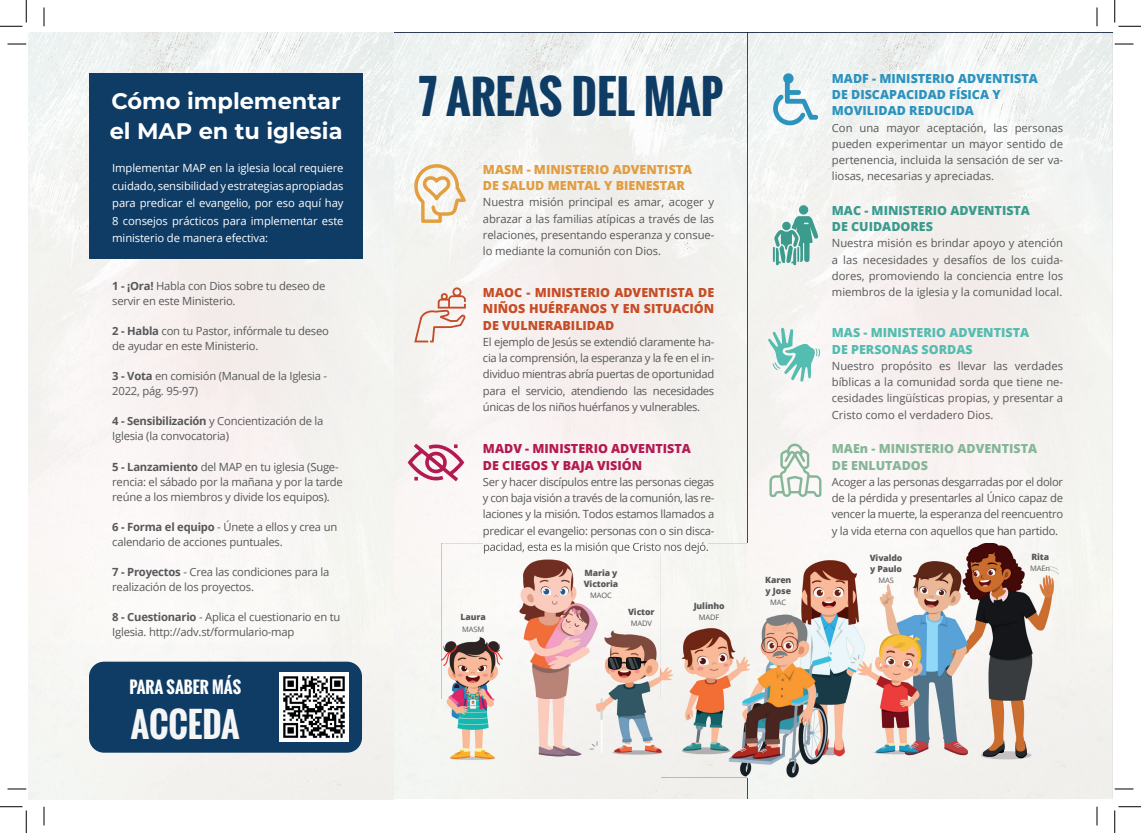
<style>
.page{position:relative;width:1141px;height:833px;background:#fff}
.page>*{position:absolute;margin:0;border:0;box-sizing:border-box;transform-origin:0 0}
.t1{font:700 45px "Oswald";color:#0e3c65}
.t2{font:700 33.88px "Oswald";color:#f5f5f6}
.t3{font:700 22.5px/30px "Montserrat";color:#fff}
.t4{font:700 16.25px "Oswald";color:#fff}
.t5{font:800 12.5px/16.2px "Open Sans";color:#c64d26;text-align:justify}
.t6{font:800 12.5px/16.2px "Open Sans";color:#2c93be}
.t7{font:800 12.5px/16.2px "Open Sans";color:#e19d40}
.t8{font:800 12.5px/16.2px "Open Sans";color:#b31a51}
.t9{font:800 12.5px/16.2px "Open Sans";color:#54bcb0}
.t10{font:800 12.5px/16.2px "Open Sans";color:#85b698}
.t11{font:800 12.5px/16.2px "Open Sans";color:#3b9b8d}
.t12{font:11.25px/16.2px "Open Sans";letter-spacing:-.02em;color:#57585a}
.t13{font:11.25px/17.5px "Open Sans";letter-spacing:-.01em;color:#fff;text-align:justify}
.t14{font:800 8.62px/11.2px "Open Sans";letter-spacing:-.01em;color:#57585a}
.t15{font:7.5px "Open Sans";letter-spacing:-.01em;color:#57585a}
.s1{font-weight:700}
</style>
<div class="page">
<img style="left:393px;top:33px;width:354px;height:765px">
<div style="left:28px;top:33px;width:365px;height:765px;background:#f6f4f2"></div>
<div style="left:747px;top:33px;width:365px;height:765px;background:#f4f3f0"></div>
<div style="left:89px;top:73px;width:273px;height:185px;background:#0e3c65"></div>
<div style="left:89px;top:661px;width:273px;height:91px;background:#0e3c65;border-radius:15px"></div>
<img style="left:279px;top:672px;width:69px;height:69px">
<img style="left:441px;top:543px;width:617px;height:234px">
<img style="left:484px;top:543px;width:223px;height:10px">
<svg style="left:414px;top:164px;width:53px;height:59px"></svg>
<svg style="left:414px;top:287px;width:52px;height:55px"></svg>
<svg style="left:407px;top:442px;width:57px;height:39px"></svg>
<svg style="left:773px;top:73px;width:45px;height:52px"></svg>
<svg style="left:772px;top:204px;width:46px;height:61px"></svg>
<svg style="left:768px;top:327px;width:52px;height:54px"></svg>
<svg style="left:769px;top:443px;width:52px;height:54px"></svg>
<svg style="left:8px;top:43px;width:18px;height:2px"></svg>
<svg style="left:1114px;top:43px;width:19px;height:2px"></svg>
<svg style="left:8px;top:788px;width:18px;height:1px"></svg>
<svg style="left:1114px;top:788px;width:19px;height:1px"></svg>
<svg style="left:43px;top:8px;width:2px;height:18px"></svg>
<svg style="left:43px;top:806px;width:2px;height:19px"></svg>
<svg style="left:1096px;top:8px;width:1px;height:18px"></svg>
<svg style="left:1096px;top:806px;width:1px;height:19px"></svg>
<svg style="left:0;top:0;width:27px;height:27px"></svg>
<svg style="left:0;top:806px;width:27px;height:26px"></svg>
<svg style="left:1114px;top:0;width:26px;height:27px"></svg>
<svg style="left:1114px;top:806px;width:26px;height:26px"></svg>
<h3 class="t3" style="left:110px;top:85px;width:234px">Cómo implementar el MAP en tu iglesia</h3>
<p class="t13" style="left:112px;top:159px;width:233px">Implementar MAP en la iglesia local requiere cuidado, sensibilidad y estrategias apropiadas para predicar el evangelio, por eso aquí hay 8 consejos prácticos para implementar este ministerio de manera efectiva:</p>
<p class="t12" style="left:112px;top:278px;width:214px;line-height:15px"><span class="s1">1 - ¡Ora!</span> Habla con Dios sobre tu deseo de servir en este Ministerio.</p>
<p class="t12" style="left:112px;top:323px;width:218px;line-height:15px"><span class="s1">2 - Habla</span> con tu Pastor, infórmale tu deseo de ayudar en este Ministerio.</p>
<p class="t12" style="left:112px;top:368px;width:216px;line-height:15px"><span class="s1">3 - Vota</span> en comisión (Manual de la Iglesia -<br>2022, pág. 95-97)</p>
<p class="t12" style="left:112px;top:413px;width:213px;line-height:15px"><span class="s1">4 - Sensibilización</span> y Concientización de la<br>Iglesia (la convocatoria)</p>
<p class="t12" style="left:112px;top:458px;width:232px;line-height:15px"><span class="s1">5 - Lanzamiento</span> del MAP en tu iglesia (Suge&shy;rencia: el sábado por la mañana y por la tarde reúne a los miembros y divide los equipos).</p>
<p class="t12" style="left:112px;top:518px;width:226px;line-height:15px"><span class="s1">6 - Forma el equipo</span> - Únete a ellos y crea un calendario de acciones puntuales.</p>
<p class="t12" style="left:112px;top:563px;width:219px;line-height:15px"><span class="s1">7 - Proyectos</span> - Crea las condiciones para la realización de los proyectos.</p>
<p class="t12" style="left:112px;top:608px;width:230px;line-height:15px"><span class="s1">8 - Cuestionario</span> - Aplica el cuestionario en tu<br>Iglesia. http://adv.st/formulario-map</p>
<h3 class="t4" style="left:129px;top:674px;width:113px">PARA SABER MÁS</h3>
<h2 class="t2" style="left:131px;top:698px;width:110px">ACCEDA</h2>
<h1 class="t1" style="left:419px;top:63px;width:305px">7 AREAS DEL MAP</h1>
<p class="t7" style="left:483px;top:160px;width:211px">MASM - MINISTERIO ADVENTISTA<br>DE SALUD MENTAL Y BIENESTAR</p>
<p class="t12" style="left:483px;top:194px;width:233px;text-align:justify">Nuestra misión principal es amar, acoger y abrazar a las familias atípicas a través de las relaciones, presentando esperanza y consue&shy;lo mediante la comunión con Dios.</p>
<p class="t5" style="left:483px;top:283px;width:233px">MAOC - MINISTERIO ADVENTISTA DE NIÑOS HUÉRFANOS Y EN SITUACIÓN DE VULNERABILIDAD</p>
<p class="t12" style="left:483px;top:333px;width:233px;text-align:justify">El ejemplo de Jesús se extendió claramente ha&shy;cia la comprensión, la esperanza y la fe en el in&shy;dividuo mientras abría puertas de oportunidad para el servicio, atendiendo las necesidades únicas de los niños huérfanos y vulnerables.</p>
<p class="t8" style="left:483px;top:439px;width:209px">MADV - MINISTERIO ADVENTISTA<br>DE CIEGOS Y BAJA VISIÓN</p>
<p class="t12" style="left:483px;top:473px;width:233px;text-align:justify">Ser y hacer discípulos entre las personas ciegas y con baja visión a través de la comunión, las re&shy;laciones y la misión. Todos estamos llamados a predicar el evangelio: personas con o sin disca-</p>
<p class="t14" style="left:460px;top:611px;width:27px">Laura</p>
<p class="t15" style="left:462px;top:623px;width:24px">MASM</p>
<p class="t14" style="left:583px;top:566px;width:36px">Maria y<br>Victoria</p>
<p class="t15" style="left:590px;top:590px;width:23px">MAOC</p>
<p class="t14" style="left:628px;top:605px;width:28px">Victor</p>
<p class="t15" style="left:630px;top:617px;width:23px">MADV</p>
<p class="t14" style="left:693px;top:599px;width:32px">Julinho</p>
<p class="t15" style="left:698px;top:612px;width:22px">MADF</p>
<p class="t14" style="left:765px;top:573px;width:28px">Karen y Jose</p>
<p class="t15" style="left:770px;top:596px;width:18px">MAC</p>
<p class="t6" style="left:831px;top:69px;width:207px">MADF - MINISTERIO ADVENTISTA<br>DE DISCAPACIDAD FÍSICA Y<br>MOVILIDAD REDUCIDA</p>
<p class="t12" style="left:831px;top:119px;width:233px;text-align:justify">Con una mayor aceptación, las personas pueden experimentar un mayor sentido de pertenencia, incluida la sensación de ser va&shy;liosas, necesarias y apreciadas.</p>
<p class="t11" style="left:831px;top:201px;width:200px">MAC - MINISTERIO ADVENTISTA<br>DE CUIDADORES</p>
<p class="t12" style="left:831px;top:234px;width:233px;text-align:justify">Nuestra misión es brindar apoyo y atención a las necesidades y desafíos de los cuida&shy;dores, promoviendo la conciencia entre los miembros de la iglesia y la comunidad local.</p>
<p class="t9" style="left:831px;top:324px;width:199px">MAS - MINISTERIO ADVENTISTA<br>DE PERSONAS SORDAS</p>
<p class="t12" style="left:831px;top:357px;width:233px;text-align:justify">Nuestro propósito es llevar las verdades bíblicas a la comunidad sorda que tiene ne&shy;cesidades lingüísticas propias, y presentar a Cristo como el verdadero Dios.</p>
<p class="t10" style="left:831px;top:439px;width:207px">MAEn - MINISTERIO ADVENTISTA<br>DE ENLUTADOS</p>
<p class="t12" style="left:831px;top:473px;width:233px;text-align:justify">Acoger a las personas desgarradas por el dolor de la pérdida y presentarles al Único capaz de vencer la muerte, la esperanza del reencuentro y la vida eterna con aquellos que han partido.</p>
<p class="t14" style="left:869px;top:551px;width:34px">Vivaldo y Paulo</p>
<p class="t15" style="left:878px;top:575px;width:17px">MAS</p>
<p class="t14" style="left:1031px;top:550px;width:19px">Rita</p>
<p class="t15" style="left:1030px;top:563px;width:22px">MAEn</p>
</div>
